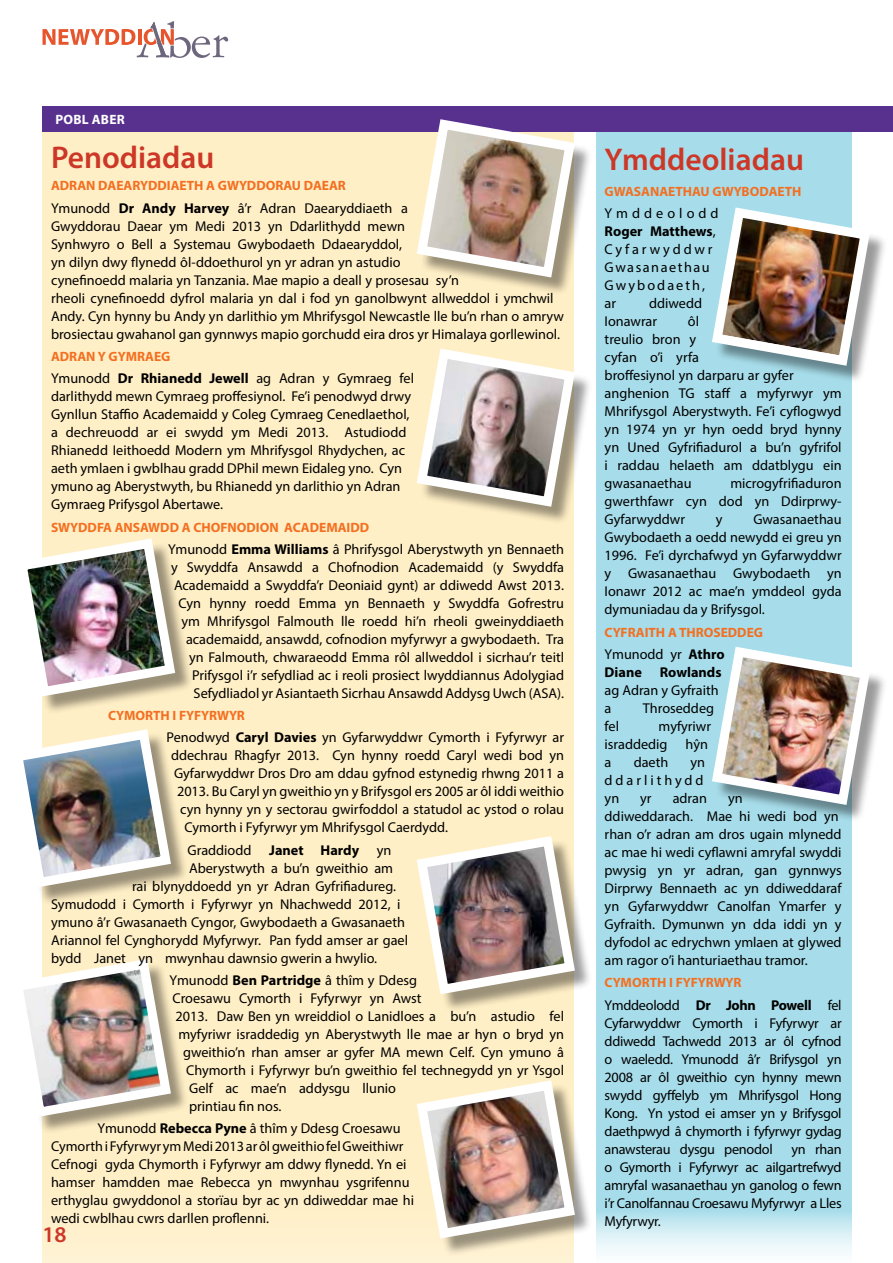
<style>
.page{position:relative;width:893px;height:1263px;background:#fff}
.page>*{position:absolute;margin:0;border:0;box-sizing:border-box;transform-origin:0 0}
.t1{font:600 31.5px "Myriad Pro";color:#cd3727}
.t2{font:600 22.5px "Myriad Pro";color:#cd3727}
.t3{font:14.25px/18px "Myriad Pro";color:#000}
.t4{font:14.25px/18px "Myriad Pro";letter-spacing:.15em;color:#000}
.t5{font:700 14.25px/18px "Myriad Pro";color:#000}
.t6{font:700 13.5px "Myriad Pro";color:#f36f21}
.t7{font:700 13.5px "Myriad Pro";letter-spacing:.02em;color:#fff}
.s1{font-weight:700}
.s2{font-weight:400}
</style>
<div class="page">
<div style="left:43px;top:132px;width:531px;height:1131px;background:#ffefc6"></div>
<div style="left:596px;top:132px;width:255px;height:1131px;background:#a7ddea"></div>
<div style="left:43px;top:106px;width:850px;height:26px;background:#58318f"></div>
<div style="left:20px;top:541px;width:173px;height:174px;background:#000;opacity:.4"></div>
<img style="left:20px;top:533px;width:160px;height:169px">
<div style="left:16px;top:732px;width:173px;height:173px;background:#000;opacity:.4"></div>
<img style="left:16px;top:724px;width:160px;height:169px">
<div style="left:419px;top:839px;width:174px;height:173px;background:#000;opacity:.4"></div>
<img style="left:417px;top:836px;width:163px;height:163px">
<div style="left:16px;top:962px;width:173px;height:173px;background:#000;opacity:.4"></div>
<img style="left:16px;top:954px;width:160px;height:168px">
<div style="left:419px;top:1083px;width:174px;height:173px;background:#000;opacity:.4"></div>
<img style="left:417px;top:1080px;width:163px;height:164px">
<div style="left:715px;top:649px;width:173px;height:174px;background:#000;opacity:.4"></div>
<img style="left:712px;top:641px;width:163px;height:169px">
<div style="left:715px;top:210px;width:173px;height:174px;background:#000;opacity:.4"></div>
<img style="left:712px;top:202px;width:163px;height:169px">
<div style="left:419px;top:122px;width:174px;height:173px;background:#000;opacity:.4"></div>
<svg style="left:417px;top:119px;width:163px;height:164px"></svg>
<div style="left:419px;top:351px;width:174px;height:174px;background:#000;opacity:.4"></div>
<svg style="left:417px;top:348px;width:163px;height:164px"></svg>
<svg style="left:43px;top:21px;width:185px;height:37px"></svg>
<p class="t7" style="left:55px;top:111px;width:71px">POBL ABER</p>
<h1 class="t1" style="left:51px;top:138px;width:165px">Penodiadau</h1>
<p class="t6" style="left:51px;top:177px;width:296px">ADRAN DAEARYDDIAETH A GWYDDORAU DAEAR</p>
<p class="t3" style="left:51px;top:199px;width:514px">Ymunodd <span class="s1">Dr Andy Harvey</span> â’r Adran Daearyddiaeth a<br>Gwyddorau Daear ym Medi 2013 yn Ddarlithydd mewn<br>Synhwyro o Bell a Systemau Gwybodaeth Ddaearyddol,<br>yn dilyn dwy flynedd ôl-ddoethurol yn yr adran yn astudio<br>cynefinoedd malaria yn Tanzania. Mae mapio a deall y prosesau sy’n<br>rheoli cynefinoedd dyfrol malaria yn dal i fod yn ganolbwynt allweddol i ymchwil Andy. Cyn hynny bu Andy yn darlithio ym Mhrifysgol Newcastle lle bu’n rhan o amryw brosiectau gwahanol gan gynnwys mapio gorchudd eira dros yr Himalaya gorllewinol.</p>
<p class="t6" style="left:51px;top:348px;width:121px">ADRAN Y GYMRAEG</p>
<p class="t3" style="left:51px;top:369px;width:364px">Ymunodd <span class="s1">Dr Rhianedd Jewell</span> ag Adran y Gymraeg fel darlithydd mewn Cymraeg proffesiynol. Fe’i penodwyd drwy Gynllun Staffio Academaidd y Coleg Cymraeg Cenedlaethol, a dechreuodd ar ei swydd ym Medi 2013. Astudiodd Rhianedd Ieithoedd Modern ym Mhrifysgol Rhydychen, ac aeth ymlaen i gwblhau gradd DPhil mewn Eidaleg yno. Cyn ymuno ag Aberystwyth, bu Rhianedd yn darlithio yn Adran Gymraeg Prifysgol Abertawe.</p>
<p class="t6" style="left:51px;top:518px;width:320px">SWYDDFA ANSAWDD A CHOFNODION ACADEMAIDD</p>
<p class="t3" style="left:168px;top:540px;width:398px;text-align:right">Ymunodd <span class="s1">Emma Williams</span> â Phrifysgol Aberystwyth yn Bennaeth y Swyddfa Ansawdd a Chofnodion Academaidd (y Swyddfa Academaidd a Swyddfa’r Deoniaid gynt) ar ddiwedd Awst 2013.<br>Cyn hynny roedd Emma yn Bennaeth y Swyddfa Gofrestru ym Mhrifysgol Falmouth lle roedd hi’n rheoli gweinyddiaeth academaidd, ansawdd, cofnodion myfyrwyr a gwybodaeth. Tra yn Falmouth, chwaraeodd Emma rôl allweddol i sicrhau’r teitl Prifysgol i’r sefydliad ac i reoli prosiect lwyddiannus Adolygiad Sefydliadol yr Asiantaeth Sicrhau Ansawdd Addysg Uwch (ASA).</p>
<p class="t6" style="left:108px;top:707px;width:138px">CYMORTH I FYFYRWYR</p>
<p class="t3" style="left:167px;top:728px;width:399px">Penodwyd <span class="s1">Caryl Davies</span> yn Gyfarwyddwr Cymorth i Fyfyrwyr ar</p>
<p class="t3" style="left:171px;top:746px;width:395px">ddechrau Rhagfyr 2013. Cyn hynny roedd Caryl wedi bod yn</p>
<p class="t3" style="left:174px;top:764px;width:392px">Gyfarwyddwr Dros Dro am ddau gyfnod estynedig rhwng 2011 a</p>
<p class="t3" style="left:177px;top:782px;width:388px">2013. Bu Caryl yn gweithio yn y Brifysgol ers 2005 ar ôl iddi weithio</p>
<p class="t3" style="left:180px;top:800px;width:386px">cyn hynny yn y sectorau gwirfoddol a statudol ac ystod o rolau</p>
<p class="t3" style="left:185px;top:818px;width:265px">Cymorth i Fyfyrwyr ym Mhrifysgol Caerdydd.</p>
<p class="t3" style="left:188px;top:840px;width:205px">Graddiodd <span class="s1">Janet Hardy</span> yn</p>
<p class="t3" style="left:189px;top:858px;width:206px">Aberystwyth a bu’n gweithio am</p>
<p class="t3" style="left:132px;top:876px;width:266px">rai blynyddoedd yn yr Adran Gyfrifiadureg.</p>
<p class="t3" style="left:51px;top:894px;width:351px">Symudodd i Cymorth i Fyfyrwyr yn Nhachwedd 2012, i</p>
<p class="t3" style="left:51px;top:912px;width:356px">ymuno â’r Gwasanaeth Cyngor, Gwybodaeth a Gwasanaeth</p>
<p class="t3" style="left:51px;top:930px;width:358px">Ariannol fel Cynghorydd Myfyrwyr. Pan fydd amser ar gael</p>
<p class="t3" style="left:51px;top:948px;width:328px">bydd Janet yn mwynhau dawnsio gwerin a hwylio.</p>
<p class="t3" style="left:170px;top:971px;width:249px">Ymunodd <span class="s1">Ben Partridge</span> â thîm y Ddesg</p>
<p class="t3" style="left:173px;top:989px;width:250px">Croesawu Cymorth i Fyfyrwyr yn Awst</p>
<p class="t3" style="left:176px;top:1007px;width:390px">2013. Daw Ben yn wreiddiol o Lanidloes a bu’n astudio fel</p>
<p class="t3" style="left:179px;top:1025px;width:387px">myfyriwr israddedig yn Aberystwyth lle mae ar hyn o bryd yn</p>
<p class="t3" style="left:183px;top:1043px;width:383px">gweithio’n rhan amser ar gyfer MA mewn Celf. Cyn ymuno â</p>
<p class="t3" style="left:186px;top:1061px;width:380px">Chymorth i Fyfyrwyr bu’n gweithio fel technegydd yn yr Ysgol</p>
<p class="t3" style="left:189px;top:1079px;width:209px">Gelf ac mae’n addysgu llunio</p>
<p class="t3" style="left:189px;top:1097px;width:94px">printiau fin nos.</p>
<p class="t3" style="left:51px;top:1119px;width:365px;text-indent:46px">Ymunodd <span class="s1">Rebecca Pyne</span> â thîm y Ddesg Croesawu Cymorth i Fyfyrwyr ym Medi 2013 ar ôl gweithio fel Gweithiwr Cefnogi gyda Chymorth i Fyfyrwyr am ddwy flynedd. Yn ei hamser hamdden mae Rebecca yn mwynhau ysgrifennu erthyglau gwyddonol a storïau byr ac yn ddiweddar mae hi wedi cwblhau cwrs darllen proflenni.</p>
<h2 class="t2" style="left:43px;top:1220px;width:26px">18</h2>
<h1 class="t1" style="left:605px;top:139px;width:201px">Ymddeoliadau</h1>
<p class="t6" style="left:605px;top:183px;width:198px">GWASANAETHAU GWYBODAETH</p>
<p class="t4" style="left:605px;top:204px;width:115px">Ymddeolodd<br><span class="s1">Roger Matthews</span>,<br>Cyfarwyddwr<br>Gwasanaethau<br>Gwybodaeth, ar</p>
<p class="t3" style="left:605px;top:294px;width:99px;text-indent:45px">ddiwedd<br>Ionawrar</p>
<p class="t3" style="left:605px;top:312px;width:239px;text-indent:83px">ôl<br>treulio bron y<br>cyfan o’i yrfa<br>broffesiynol yn darparu ar gyfer anghenion TG staff a myfyrwyr ym<br>Mhrifysgol Aberystwyth. Fe’i cyflogwyd yn 1974 yn yr hyn oedd bryd hynny yn Uned Gyfrifiadurol a bu’n gyfrifol i raddau helaeth am ddatblygu ein gwasanaethau</p>
<p class="t3" style="left:605px;top:474px;width:239px;text-align:justify;text-indent:126px">microgyfrifiaduron gwerthfawr cyn dod yn Ddirprwy-Gyfarwyddwr</p>
<p class="t3" style="left:605px;top:510px;width:239px;text-align:justify;text-indent:149px">Gwasanaethau Gwybodaeth a oedd newydd ei greu yn 1996. Fe’i dyrchafwyd yn Gyfarwyddwr y Gwasanaethau Gwybodaeth yn Ionawr 2012 ac mae’n ymddeol gyda dymuniadau da y Brifysgol.</p>
<p class="t6" style="left:605px;top:623px;width:160px">CYFRAITH A THROSEDDEG</p>
<p class="t5" style="left:605px;top:645px;width:121px"><span class="s2">Ymunodd yr</span> Athro<br>Diane</p>
<p class="t3" style="left:716px;top:510px;width:8px">y</p>
<p class="t5" style="left:660px;top:663px;width:63px">Rowlands</p>
<p class="t3" style="left:605px;top:681px;width:116px">ag Adran y Gyfraith a</p>
<p class="t3" style="left:643px;top:699px;width:73px">Throseddeg</p>
<p class="t3" style="left:605px;top:717px;width:16px">fel</p>
<p class="t3" style="left:605px;top:717px;width:108px;text-indent:54px">myfyriwr israddedig</p>
<p class="t3" style="left:686px;top:735px;width:24px">hŷn</p>
<p class="t3" style="left:605px;top:753px;width:8px">a</p>
<p class="t3" style="left:634px;top:753px;width:36px">daeth</p>
<p class="t3" style="left:605px;top:753px;width:102px;text-align:justify;text-indent:86px">yn ddarlithydd yn</p>
<p class="t3" style="left:640px;top:789px;width:13px">yr</p>
<p class="t3" style="left:673px;top:789px;width:36px">adran</p>
<p class="t3" style="left:605px;top:789px;width:239px;text-indent:123px">yn<br>ddiweddarach. Mae hi wedi bod yn rhan o’r adran am dros ugain mlynedd ac mae hi wedi cyflawni amryfal swyddi pwysig yn yr adran, gan gynnwys<br>Dirprwy Bennaeth ac yn ddiweddaraf yn Gyfarwyddwr Canolfan Ymarfer y<br>Gyfraith. Dymunwn yn dda iddi yn y dyfodol ac edrychwn ymlaen at glywed am ragor o’i hanturiaethau tramor.</p>
<p class="t6" style="left:605px;top:974px;width:138px">CYMORTH I FYFYRWYR</p>
<p class="t3" style="left:605px;top:995px;width:239px;text-align:justify">Ymddeolodd <span class="s1">Dr John Powell</span> fel Cyfarwyddwr Cymorth i Fyfyrwyr ar ddiwedd Tachwedd 2013 ar ôl cyfnod o waeledd. Ymunodd â’r Brifysgol yn 2008 ar ôl gweithio cyn hynny mewn swydd gyffelyb ym Mhrifysgol Hong Kong. Yn ystod ei amser yn y Brifysgol daethpwyd â chymorth i fyfyrwyr gydag anawsterau dysgu penodol</p>
<p class="t3" style="left:605px;top:1139px;width:239px;text-align:justify;text-indent:187px">yn rhan o Gymorth i Fyfyrwyr ac ailgartrefwyd amryfal wasanaethau yn ganolog o fewn i’r Canolfannau Croesawu Myfyrwyr a Lles Myfyrwyr.</p>
</div>
